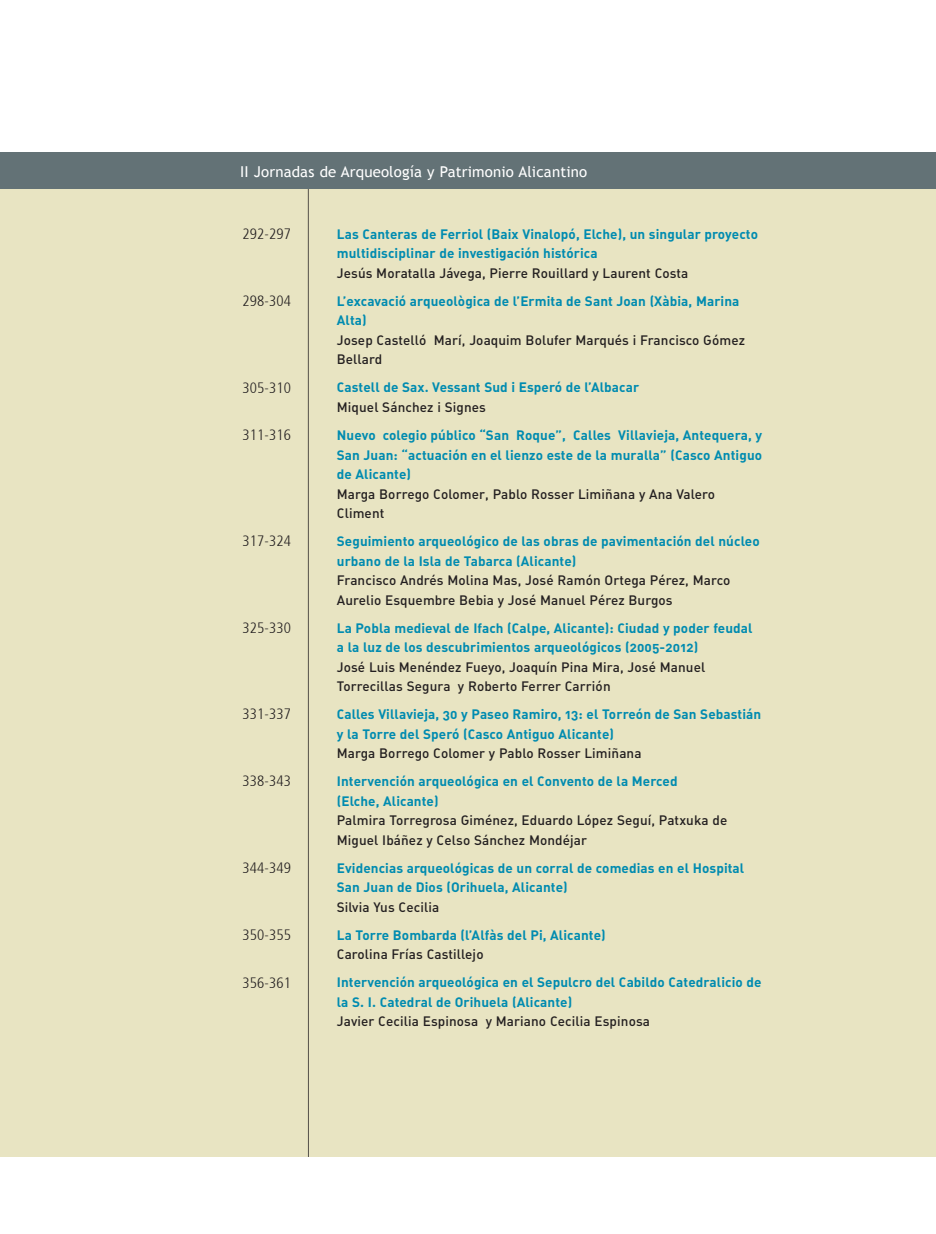
<style>
.page{position:relative;width:936px;height:1234px;background:#fff}
.page>*{position:absolute;margin:0;border:0;box-sizing:border-box;transform-origin:0 0}
.t1{font:300 condensed 15px "Frutiger 47";letter-spacing:.005em;color:#231f20}
.t2{font:15px "Trebuchet MS";letter-spacing:.01em;color:#fff}
.t3{font:13.5px/19.5px "DIN Bold Alternate";letter-spacing:.005em;color:#008bb0}
.t4{font:13.5px/19.5px "DIN Medium Alternate";letter-spacing:.01em;color:#231f20}
</style>
<div class="page">
<div style="left:0;top:189px;width:935px;height:967px;background:#e8e4c2"></div>
<hr style="left:308px;top:189px;width:1px;height:967px;background:#231f20">
<div style="left:0;top:152px;width:935px;height:37px;background:#637276"></div>
<p class="t2" style="left:240px;top:162px;width:348px">II Jornadas de Arqueología y Patrimonio Alicantino</p>
<p class="t1" style="left:242px;top:225px;width:50px">292-297</p>
<p class="t1" style="left:242px;top:292px;width:50px">298-304</p>
<p class="t1" style="left:242px;top:379px;width:50px">305-310</p>
<p class="t1" style="left:242px;top:426px;width:50px">311-316</p>
<p class="t1" style="left:242px;top:532px;width:50px">317-324</p>
<p class="t1" style="left:242px;top:619px;width:50px">325-330</p>
<p class="t1" style="left:242px;top:705px;width:50px">331-337</p>
<p class="t1" style="left:242px;top:772px;width:50px">338-343</p>
<p class="t1" style="left:242px;top:859px;width:50px">344-349</p>
<p class="t1" style="left:242px;top:926px;width:50px">350-355</p>
<p class="t1" style="left:242px;top:973px;width:50px">356-361</p>
<p class="t3" style="left:337px;top:223px;width:422px">Las Canteras de Ferriol (Baix Vinalopó, Elche), un singular proyecto multidisciplinar de investigación histórica</p>
<p class="t4" style="left:337px;top:263px;width:353px">Jesús Moratalla Jávega, Pierre Rouillard y Laurent Costa</p>
<p class="t3" style="left:337px;top:290px;width:404px">L’excavació arqueològica de l’Ermita de Sant Joan (Xàbia, Marina<br>Alta)</p>
<p class="t4" style="left:337px;top:330px;width:410px">Josep Castelló Marí, Joaquim Bolufer Marqués i Francisco Gómez<br>Bellard</p>
<p class="t3" style="left:337px;top:377px;width:304px">Castell de Sax. Vessant Sud i Esperó de l’Albacar</p>
<p class="t4" style="left:337px;top:397px;width:150px">Miquel Sánchez i Signes</p>
<p class="t3" style="left:337px;top:424px;width:427px;text-align:justify">Nuevo colegio público “San Roque”, Calles Villavieja, Antequera, y San Juan: “actuación en el lienzo este de la muralla” (Casco Antiguo de Alicante)</p>
<p class="t4" style="left:337px;top:483px;width:380px">Marga Borrego Colomer, Pablo Rosser Limiñana y Ana Valero<br>Climent</p>
<p class="t3" style="left:337px;top:530px;width:424px">Seguimiento arqueológico de las obras de pavimentación del núcleo urbano de la Isla de Tabarca (Alicante)</p>
<p class="t4" style="left:337px;top:570px;width:395px">Francisco Andrés Molina Mas, José Ramón Ortega Pérez, Marco<br>Aurelio Esquembre Bebia y José Manuel Pérez Burgos</p>
<p class="t3" style="left:337px;top:617px;width:417px">La Pobla medieval de Ifach (Calpe, Alicante): Ciudad y poder feudal a la luz de los descubrimientos arqueológicos (2005-2012)</p>
<p class="t4" style="left:337px;top:656px;width:370px">José Luis Menéndez Fueyo, Joaquín Pina Mira, José Manuel<br>Torrecillas Segura y Roberto Ferrer Carrión</p>
<p class="t3" style="left:337px;top:703px;width:426px">Calles Villavieja, 30 y Paseo Ramiro, 13: el Torreón de San Sebastián y la Torre del Speró (Casco Antiguo Alicante)</p>
<p class="t4" style="left:337px;top:743px;width:306px">Marga Borrego Colomer y Pablo Rosser Limiñana</p>
<p class="t3" style="left:337px;top:770px;width:342px">Intervención arqueológica en el Convento de la Merced (Elche, Alicante)</p>
<p class="t4" style="left:337px;top:809px;width:392px">Palmira Torregrosa Giménez, Eduardo López Seguí, Patxuka de<br>Miguel Ibáñez y Celso Sánchez Mondéjar</p>
<p class="t3" style="left:337px;top:857px;width:409px">Evidencias arqueológicas de un corral de comedias en el Hospital<br>San Juan de Dios (Orihuela, Alicante)</p>
<p class="t4" style="left:337px;top:896px;width:104px">Silvia Yus Cecilia</p>
<p class="t3" style="left:337px;top:924px;width:270px">La Torre Bombarda (l’Alfàs del Pi, Alicante)</p>
<p class="t4" style="left:337px;top:943px;width:148px">Carolina Frías Castillejo</p>
<p class="t3" style="left:337px;top:971px;width:426px">Intervención arqueológica en el Sepulcro del Cabildo Catedralicio de la S. I. Catedral de Orihuela (Alicante)</p>
<p class="t4" style="left:337px;top:1010px;width:315px">Javier Cecilia Espinosa y Mariano Cecilia Espinosa</p>
</div>
